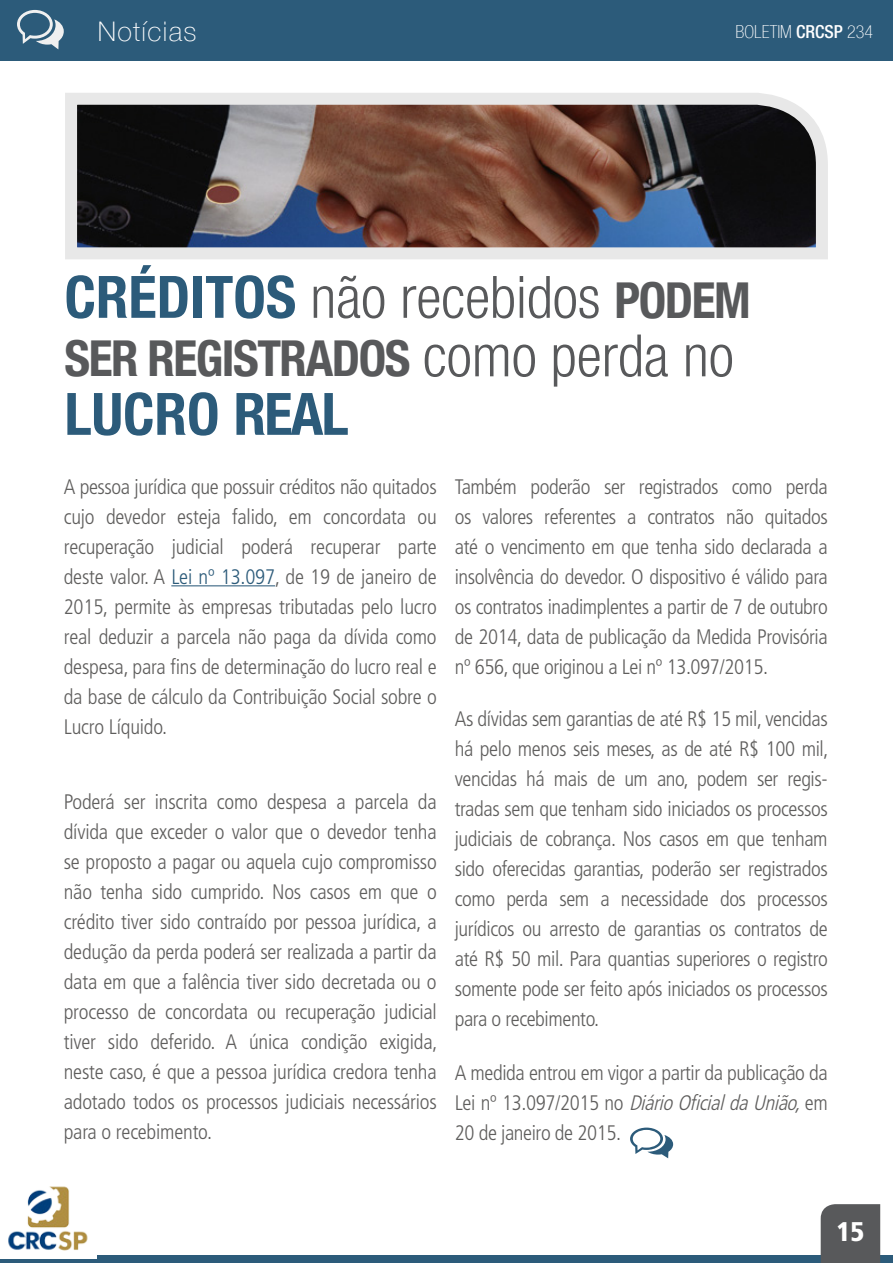
<style>
.page{position:relative;width:893px;height:1263px;background:#fff}
.page>*{position:absolute;margin:0;border:0;box-sizing:border-box;transform-origin:0 0}
.t1{font:300 condensed 58.5px "Helvetica Neue LT Com";color:#58595b}
.t2{font:700 condensed 58.5px "Helvetica Neue LT Com";color:#2c5b7a}
.t3{font:700 condensed 49.5px "Helvetica Neue LT Com";letter-spacing:-.03em;color:#58595b}
.t4{font:100 27px "Helvetica Neue LT Com";letter-spacing:.05em;color:#fff}
.t5{font:900 condensed 27px "Frutiger LT Std";color:#fff}
.t6{font:300 condensed 21px/30px "Frutiger LT Std";letter-spacing:-.02em;color:#5f5e5d;text-align:justify}
.t7{font:100 condensed 18px "Helvetica Neue LT Com";color:#fff}
.s1{font-weight:500}
.s2{font-weight:700;color:#2c5b7a}
.s3{font-weight:700;font-size:49.5px}
.s4{font-weight:300;font-size:58.5px}
.s5{color:#2c5b7a}
.s6{font-style:italic}
</style>
<div class="page">
<hr style="left:171px;top:585px;width:104px;height:1px;background:#2c5b7a">
<svg style="left:630px;top:1127px;width:43px;height:31px"></svg>
<svg style="left:65px;top:93px;width:763px;height:166px;background:#6b5d5c"></svg>
<img style="left:8px;top:1186px;width:80px;height:64px">
<div style="left:98px;top:1255px;width:795px;height:8px;background:#2c5b7a"></div>
<hr style="left:0;top:1259px;width:100px;height:4px;background:#2c5b7a">
<div style="left:821px;top:1204px;width:59px;height:59px;background:#58595b"></div>
<div style="left:0;top:0;width:893px;height:60px;background:#2c5b7a"></div>
<svg style="left:17px;top:10px;width:47px;height:39px"></svg>
<p class="t4" style="left:98px;top:15px;width:100px">Notícias</p>
<p class="t7" style="left:736px;top:22px;width:139px">BOLETIM <span class="s1">CRCSP</span> 234</p>
<h1 class="t1" style="left:64px;top:263px;width:688px"><span class="s2">CRÉDITOS</span> não recebidos <span class="s3">PODEM</span></h1>
<h2 class="t3" style="left:65px;top:329px;width:671px">SER REGISTRADOS <span class="s4">como perda no</span></h2>
<h1 class="t2" style="left:64px;top:379px;width:256px">LUC RO REAL</h1>
<p class="t6" style="left:64px;top:472px;width:375px">A pessoa jurídica que possuir créditos não quitados cujo devedor esteja falido, em concordata ou recuperação judicial poderá recuperar parte deste valor. A <span class="s5">Lei nº 13.097</span>, de 19 de janeiro de 2015, permite às empresas tributadas pelo lucro real deduzir a parcela não paga da dívida como despesa, para fins de determinação do lucro real e da base de cálculo da Contribuição Social sobre o Lucro Líquido.</p>
<p class="t6" style="left:64px;top:787px;width:375px">Poderá ser inscrita como despesa a parcela da dívida que exceder o valor que o devedor tenha se proposto a pagar ou aquela cujo compromisso não tenha sido cumprido. Nos casos em que o crédito tiver sido contraído por pessoa jurídica, a dedução da perda poderá ser realizada a partir da data em que a falência tiver sido decretada ou o processo de concordata ou recuperação judicial tiver sido deferido. A única condição exigida, neste caso, é que a pessoa jurídica credora tenha adotado todos os processos judiciais necessários para o recebimento.</p>
<p class="t6" style="left:455px;top:472px;width:374px">Também poderão ser registrados como perda os valores referentes a contratos não quitados até o vencimento em que tenha sido declarada a insolvência do devedor. O dispositivo é válido para os contratos inadimplentes a partir de 7 de outubro de 2014, data de publicação da Medida Provisória nº 656, que originou a Lei nº 13.097/2015.</p>
<p class="t6" style="left:455px;top:704px;width:375px">As dívidas sem garantias de até R$ 15 mil, vencidas há pelo menos seis meses, as de até R$ 100 mil, vencidas há mais de um ano, podem ser regis&shy;tradas sem que tenham sido iniciados os processos judiciais de cobrança. Nos casos em que tenham sido oferecidas garantias, poderão ser registrados como perda sem a necessidade dos processos jurídicos ou arresto de garantias os contratos de até R$ 50 mil. Para quantias superiores o registro somente pode ser feito após iniciados os processos para o recebimento.</p>
<p class="t6" style="left:455px;top:1058px;width:374px">A medida entrou em vigor a partir da publicação da L e i n º 1 3 . 0 9 7 / 2 0 1 5 n o <span class="s6">DiárioOficialdaUnião,</span>e m 20 de janeiro de 2015.</p>
<p class="t5" style="left:836px;top:1215px;width:30px">15</p>
</div>
